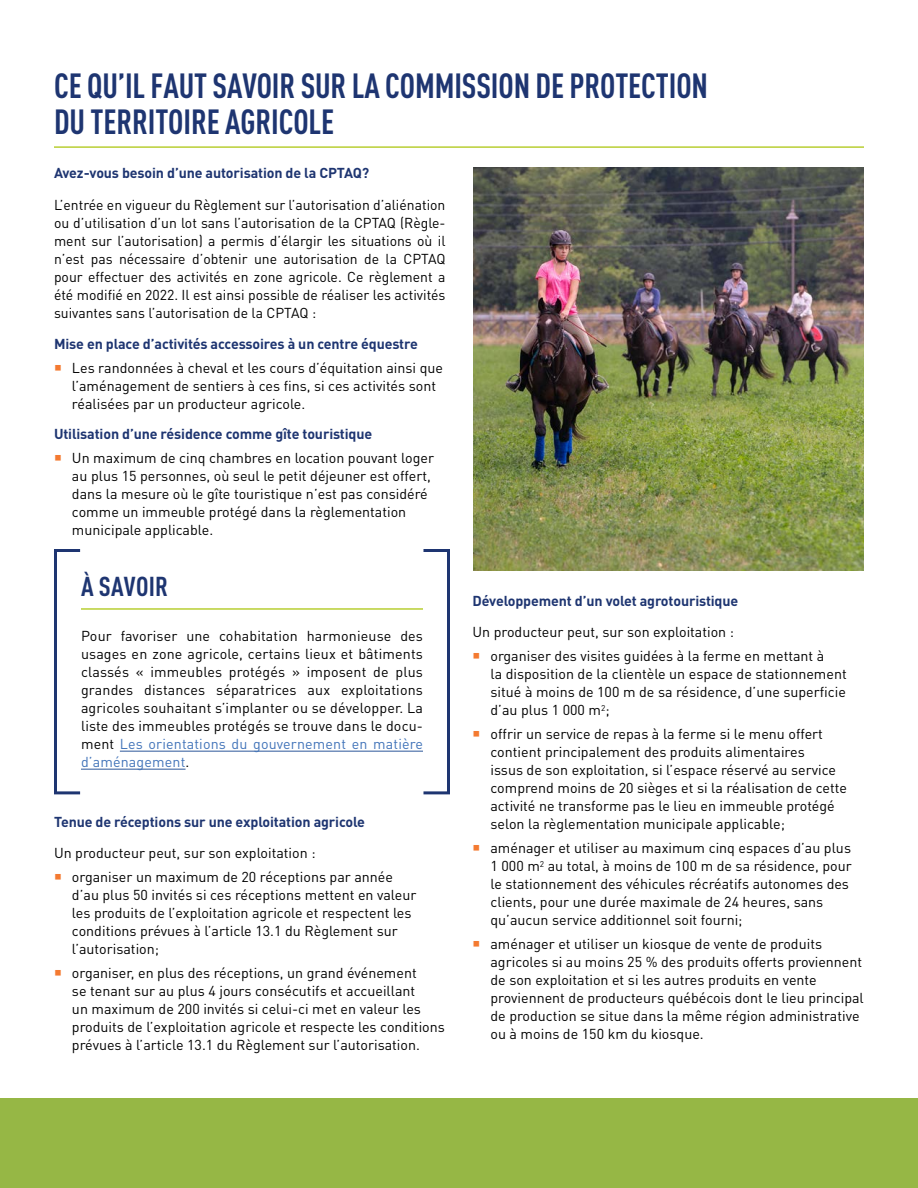
<style>
.page{position:relative;width:918px;height:1188px;background:#fff}
.page>*{position:absolute;margin:0;border:0;box-sizing:border-box;transform-origin:0 0}
.t1{font:700 condensed 34.5px/36px "DINOT";letter-spacing:-.005em;color:#1e3571;scale:.96 1}
.t2{font:700 condensed 27px "DINOT";letter-spacing:.01em;color:#1e3571}
.t3{font:14.25px/18px "DINOT";color:#000}
.t4{font:700 14.25px "DINOT";letter-spacing:-.01em;color:#1e3571}
.s1{color:#4274b9}
</style>
<div class="page">
<div style="left:0;top:1098px;width:918px;height:90px;background:#96b745"></div>
<hr style="left:54px;top:146px;width:810px;height:2px;background:#b8cf33">
<hr style="left:81px;top:608px;width:342px;height:2px;background:#b8cf33">
<hr style="left:120px;top:751px;width:303px;height:1px;background:#2b579a">
<hr style="left:81px;top:769px;width:105px;height:1px;background:#2b579a">
<div style="left:422px;top:549px;width:28px;height:245px;border:3px solid #1e3571"></div>
<div style="left:54px;top:549px;width:28px;height:245px;border:3px solid #1e3571"></div>
<img style="left:473px;top:167px;width:391px;height:404px">
<h1 class="t1" style="left:54px;top:68px;width:683px">CE QU’IL FAUT SAVOIR SUR LA COMMISSION DE PROTECTION<br>DU TERRITOIRE AGRICOLE</h1>
<p class="t4" style="left:54px;top:164px;width:317px">Avez-vous besoin d’une autorisation de la CPTAQ?</p>
<p class="t3" style="left:54px;top:195px;width:393px;text-align:justify">L’entrée en vigueur du Règlement sur l’autorisation d’aliénation ou d’utilisation d’un lot sans l’autorisation de la CPTAQ (Règle&shy;ment sur l’autorisation) a permis d’élargir les situations où il n’est pas nécessaire d’obtenir une autorisation de la CPTAQ pour effectuer des activités en zone agricole. Ce règlement a été modifié en 2022. Il est ainsi possible de réaliser les activités suivantes sans l’autorisation de la CPTAQ :</p>
<p class="t4" style="left:54px;top:334px;width:365px">Mise en place d’activités accessoires à un centre équestre</p>
<p class="t3" style="left:72px;top:358px;width:373px">Les randonnées à cheval et les cours d’équitation ainsi que l’aménagement de sentiers à ces fins, si ces activités sont réalisées par un producteur agricole.</p>
<p class="t4" style="left:54px;top:424px;width:320px">Utilisation d’une résidence comme gîte touristique</p>
<p class="t3" style="left:72px;top:448px;width:364px">Un maximum de cinq chambres en location pouvant loger au plus 15 personnes, où seul le petit déjeuner est offert, dans la mesure où le gîte touristique n’est pas considéré comme un immeuble protégé dans la règlementation municipale applicable.</p>
<h2 class="t2" style="left:81px;top:570px;width:89px">À SAVOIR</h2>
<p class="t3" style="left:81px;top:627px;width:344px;text-align:justify">Pour favoriser une cohabitation harmonieuse des usages en zone agricole, certains lieux et bâtiments classés « immeubles protégés » imposent de plus grandes distances séparatrices aux exploitations agricoles souhaitant s’implanter ou se développer. La liste des immeubles protégés se trouve dans le docu&shy;ment <span class="s1">Les orientations du gouvernement en matière d’aménagement</span>.</p>
<p class="t4" style="left:54px;top:812px;width:313px">Tenue de réceptions sur une exploitation agricole</p>
<p class="t3" style="left:72px;top:841px;width:323px;line-height:24px;text-indent:-18px">Un producteur peut, sur son exploitation :<br>organiser un maximum de 20 réceptions par année</p>
<p class="t3" style="left:72px;top:886px;width:346px">d’au plus 50 invités si ces réceptions mettent en valeur les produits de l’exploitation agricole et respectent les conditions prévues à l’article 13.1 du Règlement sur l’autorisation;</p>
<p class="t3" style="left:72px;top:963px;width:374px">organiser, en plus des réceptions, un grand événement<br>se tenant sur au plus 4 jours consécutifs et accueillant<br>un maximum de 200 invités si celui-ci met en valeur les produits de l’exploitation agricole et respecte les conditions prévues à l’article 13.1 du Règlement sur l’autorisation.</p>
<p class="t4" style="left:472px;top:591px;width:267px">Développement d’un volet agrotouristique</p>
<p class="t3" style="left:490px;top:620px;width:335px;line-height:24px;text-indent:-18px">Un producteur peut, sur son exploitation :<br>organiser des visites guidées à la ferme en mettant à</p>
<p class="t3" style="left:490px;top:665px;width:358px;text-align:justify">la disposition de la clientèle un espace de stationnement situé à moins de 100 m de sa résidence, d’une superficie d’au plus 1 000 m<sup>2</sup>;</p>
<p class="t3" style="left:491px;top:725px;width:358px">offrir un service de repas à la ferme si le menu offert contient principalement des produits alimentaires<br>issus de son exploitation, si l’espace réservé au service comprend moins de 20 sièges et si la réalisation de cette activité ne transforme pas le lieu en immeuble protégé selon la règlementation municipale applicable;</p>
<p class="t3" style="left:491px;top:839px;width:363px">aménager et utiliser au maximum cinq espaces d’au plus 1 000 m<sup>2</sup> au total, à moins de 100 m de sa résidence, pour le stationnement des véhicules récréatifs autonomes des clients, pour une durée maximale de 24 heures, sans qu’aucun service additionnel soit fourni;</p>
<p class="t3" style="left:491px;top:935px;width:375px">aménager et utiliser un kiosque de vente de produits agricoles si au moins 25 % des produits offerts proviennent de son exploitation et si les autres produits en vente proviennent de producteurs québécois dont le lieu principal de production se situe dans la même région administrative ou à moins de 150 km du kiosque.</p>
</div>
